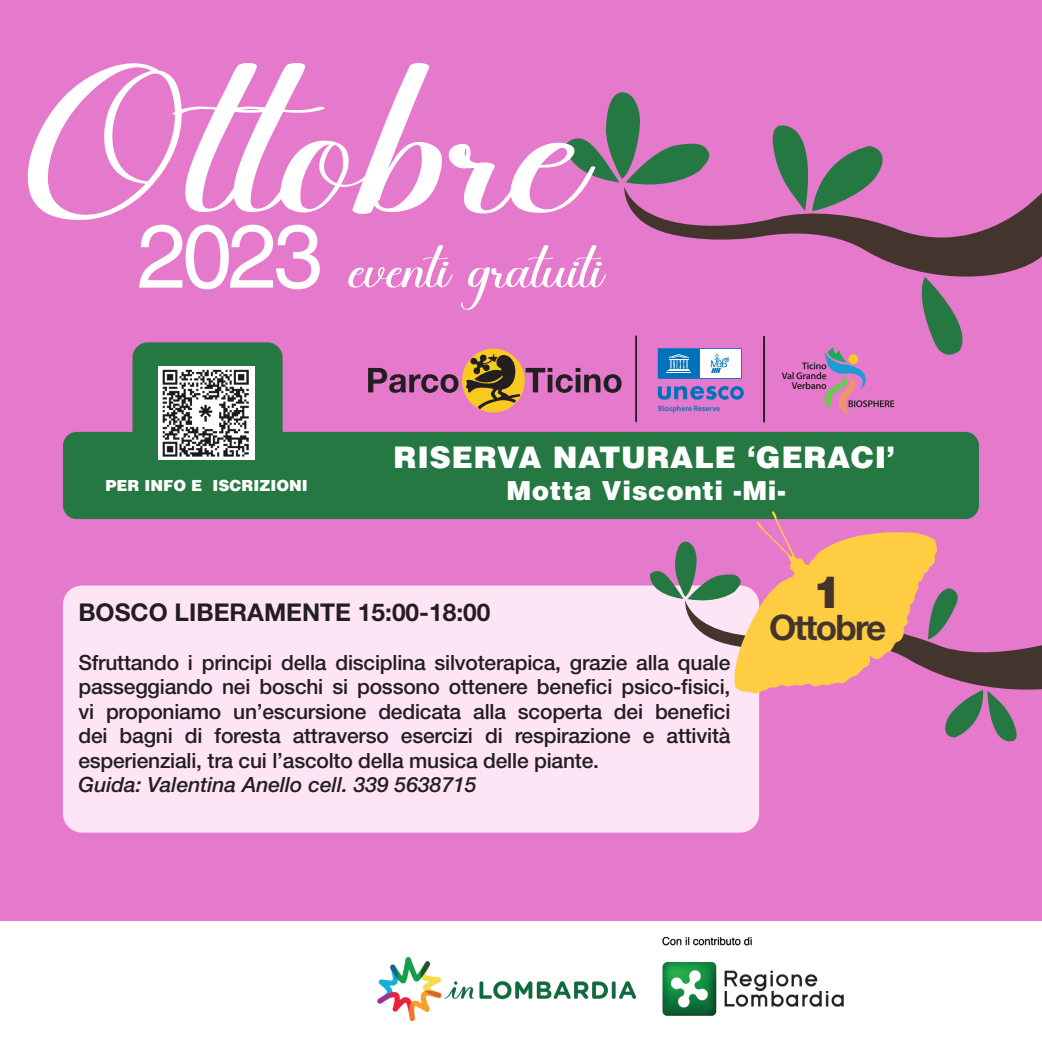
<style>
.page{position:relative;width:1042px;height:1042px;background:#e579cb}
.page>*{position:absolute;margin:0;border:0;box-sizing:border-box;transform-origin:0 0}
.t1{font:89.6px "Helvetica LT Std";color:#fff}
.t2{font:900 43.75px "Helvetica LT Std";color:#43352e}
.t3{font:700 35px "Helvetica Neue";letter-spacing:-.05em;color:#43352e}
.t4{font:900 29.75px "Helvetica LT Std";letter-spacing:.02em;color:#fff}
.t5{font:900 26.25px "Helvetica LT Std";letter-spacing:.02em;color:#fff}
.t6{font:700 24.5px "Helvetica Neue LT Std";color:#231f20}
.t7{font:500 21px/24.5px "Helvetica Neue LT Std";letter-spacing:-.01em;color:#231f20}
.t8{font:900 15.22px "Helvetica LT Std";color:#fff}
.t9{font:600 7.88px "Myriad Pro";color:#0072bc}
.s1{font-style:italic}
</style>
<div class="page">
<div style="left:0;top:921px;width:1042px;height:121px;background:#fff"></div>
<img style="left:377px;top:936px;width:467px;height:86px">
<div style="left:763px;top:336px;width:2px;height:86px;border:1px solid #231f20"></div>
<div style="left:635px;top:335px;width:2px;height:87px;border:1px solid #231f20"></div>
<div style="left:63px;top:432px;width:916px;height:87px;background:#257842;border-radius:14px"></div>
<div style="left:132px;top:342px;width:151px;height:147px;background:#257842;border-radius:15px"></div>
<div style="left:159px;top:366px;width:96px;height:94px;background:#fff"></div>
<img style="left:162px;top:370px;width:87px;height:86px">
<svg style="left:348px;top:92px;width:694px;height:322px"></svg>
<svg style="left:27px;top:63px;width:569px;height:158px"></svg>
<div style="left:63px;top:585px;width:696px;height:247px;background:#fee5f5;border-radius:19px"></div>
<svg style="left:649px;top:511px;width:393px;height:231px"></svg>
<p class="t1" style="left:137px;top:204px;width:187px">2023</p>
<p class="t8" style="left:105px;top:475px;width:204px">PER INFO E ISCRIZIONI</p>
<p class="t9" style="left:658px;top:403px;width:64px">Biosphere Reserve</p>
<p class="t4" style="left:394px;top:437px;width:503px">RISERVA NATURALE ‘GERACI’</p>
<p class="t5" style="left:506px;top:474px;width:281px">Motta Visconti -Mi-</p>
<p class="t6" style="left:78px;top:597px;width:414px">BOSCO LIBERAMENTE 15:00-18:00</p>
<p class="t7" style="left:78px;top:650px;width:653px">Sfruttando i principi della disciplina silvoterapica, grazie alla quale passeggiando nei boschi si possono ottenere benefici psico-fisici, vi proponiamo un’escursione dedicata alla scoperta dei benefici dei bagni di foresta attraverso esercizi di respirazione e attività esperienziali, tra cui l’ascolto della musica delle piante.<br><span class="s1">Guida: Valentina Anello cell. 339 5638715</span></p>
<p class="t2" style="left:813px;top:564px;width:31px">1</p>
<p class="t3" style="left:769px;top:600px;width:119px">Ottobre</p>
</div>
